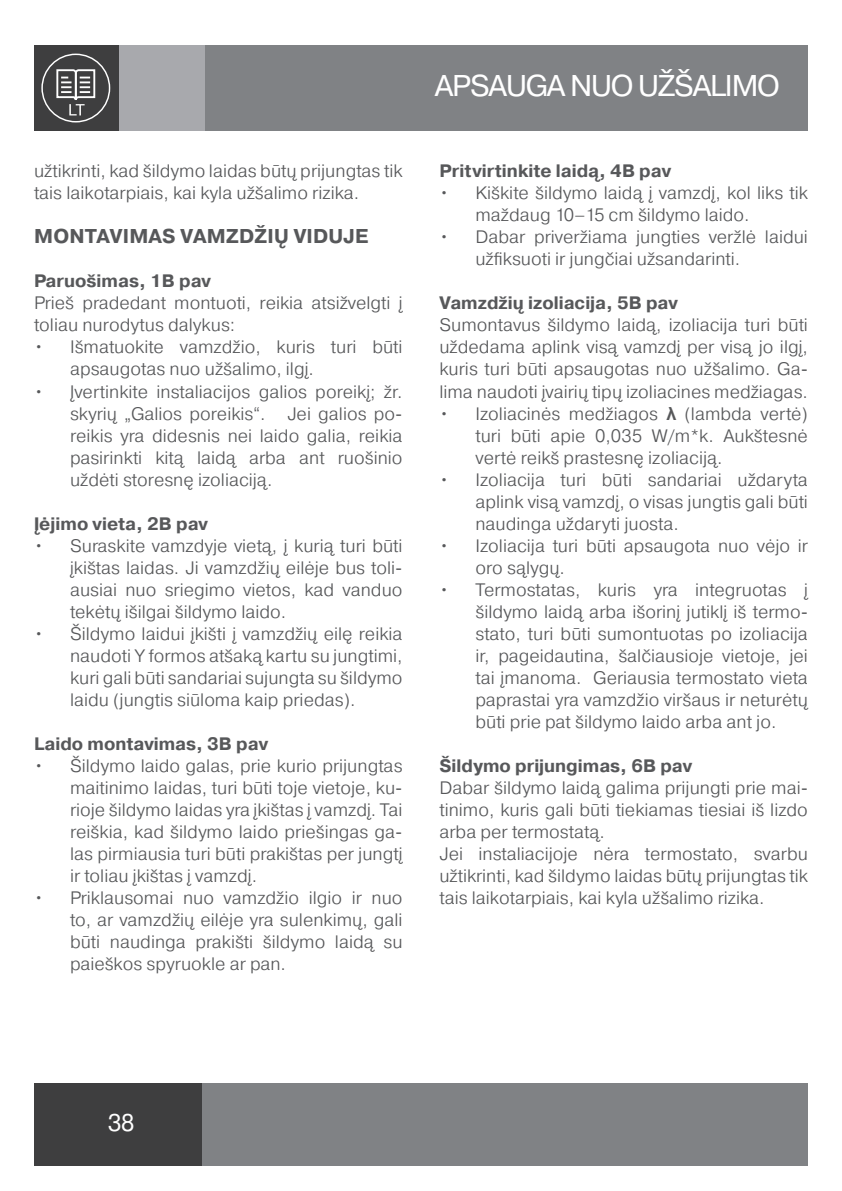
<style>
.page{position:relative;width:842px;height:1191px;background:#fff}
.page>*{position:absolute;margin:0;border:0;box-sizing:border-box;transform-origin:0 0}
.t1{font:30px "Pragmatica";letter-spacing:-.04em;color:#fff}
.t2{font:24px "Pragmatica";color:#fff}
.Brødtekst{font:700 20px "Pragmatica";letter-spacing:.01em;color:#57585a}
.Brødtekst-2{font:300 18px/22px "Pragmatica";color:#57585a;text-align:justify}
.Brødtekst-3{font:700 18px "Pragmatica";color:#57585a}
.s1{font-family:"Arial";font-weight:700}
</style>
<div class="page">
<div style="left:34px;top:45px;width:774px;height:85px;background:#808285"></div>
<div style="left:34px;top:1083px;width:774px;height:82px;background:#808285"></div>
<div style="left:34px;top:1083px;width:167px;height:82px;background:#3e3e3f"></div>
<div style="left:34px;top:45px;width:85px;height:85px;background:#3e3e3f"></div>
<svg style="left:41px;top:54px;width:69px;height:68px"></svg>
<div style="left:119px;top:45px;width:85px;height:85px;background:#a8a9ad"></div>
<p class="Brødtekst-2" style="left:34px;top:160px;width:370px">užtikrinti, kad šildymo laidas būtų prijungtas tik tais laikotarpiais, kai kyla užšalimo rizika.</p>
<p class="Brødtekst" style="left:34px;top:223px;width:336px">MONTAVIMAS VAMZDŽIŲ VIDUJE</p>
<p class="Brødtekst-3" style="left:34px;top:269px;width:178px">Paruošimas, 1B pav</p>
<p class="Brødtekst-2" style="left:34px;top:292px;width:370px">Prieš pradedant montuoti, reikia atsižvelgti į toliau nurodytus dalykus:</p>
<p class="Brødtekst-2" style="left:70px;top:336px;width:334px;text-indent:-36px">• Išmatuokite vamzdžio, kuris turi būti apsaugotas nuo užšalimo, ilgį.</p>
<p class="Brødtekst-2" style="left:70px;top:380px;width:334px;text-indent:-36px">• Įvertinkite instaliacijos galios poreikį; žr. skyrių „Galios poreikis“. Jei galios po&shy;reikis yra didesnis nei laido galia, reikia pasirinkti kitą laidą arba ant ruošinio uždėti storesnę izoliaciją.</p>
<p class="Brødtekst-3" style="left:34px;top:511px;width:175px">Įėjimo vieta, 2B pav</p>
<p class="Brødtekst-2" style="left:70px;top:534px;width:334px;text-indent:-36px">• Suraskite vamzdyje vietą, į kurią turi būti įkištas laidas. Ji vamzdžių eilėje bus toli&shy;ausiai nuo sriegimo vietos, kad vanduo tekėtų išilgai šildymo laido.</p>
<p class="Brødtekst-2" style="left:70px;top:622px;width:334px;text-indent:-36px">• Šildymo laidui įkišti į vamzdžių eilę reikia naudoti Y formos atšaką kartu su jungtimi, kuri gali būti sandariai sujungta su šildymo laidu (jungtis siūloma kaip priedas).</p>
<p class="Brødtekst-3" style="left:34px;top:731px;width:236px">Laido montavimas, 3B pav</p>
<p class="Brødtekst-2" style="left:70px;top:754px;width:334px;text-indent:-36px">• Šildymo laido galas, prie kurio prijungtas maitinimo laidas, turi būti toje vietoje, ku&shy;rioje šildymo laidas yra įkištas į vamzdį. Tai reiškia, kad šildymo laido priešingas ga&shy;las pirmiausia turi būti prakištas per jungtį ir toliau įkištas į vamzdį.</p>
<p class="Brødtekst-2" style="left:70px;top:886px;width:334px;text-indent:-36px">• Priklausomai nuo vamzdžio ilgio ir nuo to, ar vamzdžių eilėje yra sulenkimų, gali būti naudinga prakišti šildymo laidą su paieškos spyruokle ar pan.</p>
<h1 class="t1" style="left:435px;top:67px;width:347px">APSAUGA NUO UŽŠALIMO</h1>
<p class="Brødtekst-3" style="left:439px;top:159px;width:233px">Pritvirtinkite laidą, 4B pav</p>
<p class="Brødtekst-2" style="left:475px;top:182px;width:334px;text-indent:-36px">• Kiškite šildymo laidą į vamzdį, kol liks tik maždaug 10–15 cm šildymo laido.</p>
<p class="Brødtekst-2" style="left:475px;top:226px;width:334px;text-indent:-36px">• Dabar priveržiama jungties veržlė laidui užfiksuoti ir jungčiai užsandarinti.</p>
<p class="Brødtekst-3" style="left:439px;top:291px;width:240px">Vamzdžių izoliacija, 5B pav</p>
<p class="Brødtekst-2" style="left:439px;top:314px;width:370px">Sumontavus šildymo laidą, izoliacija turi būti uždedama aplink visą vamzdį per visą jo ilgį, kuris turi būti apsaugotas nuo užšalimo. Ga&shy;lima naudoti įvairių tipų izoliacines medžiagas.</p>
<p class="Brødtekst-2" style="left:475px;top:402px;width:334px;text-indent:-36px">• Izoliacinės medžiagos <span class="s1">λ</span> (lambda vertė) turi būti apie 0,035 W/m*k. Aukštesnė vertė reikš prastesnę izoliaciją.</p>
<p class="Brødtekst-2" style="left:475px;top:468px;width:334px;text-indent:-36px">• Izoliacija turi būti sandariai uždaryta aplink visą vamzdį, o visas jungtis gali būti naudinga uždaryti juosta.</p>
<p class="Brødtekst-2" style="left:475px;top:534px;width:334px;text-indent:-36px">• Izoliacija turi būti apsaugota nuo vėjo ir oro sąlygų.</p>
<p class="Brødtekst-2" style="left:475px;top:578px;width:334px;text-indent:-36px">• Termostatas, kuris yra integruotas į šildymo laidą arba išorinį jutiklį iš termo&shy;stato, turi būti sumontuotas po izoliacija ir, pageidautina, šalčiausioje vietoje, jei tai įmanoma. Geriausia termostato vieta paprastai yra vamzdžio viršaus ir neturėtų būti prie pat šildymo laido arba ant jo.</p>
<p class="Brødtekst-3" style="left:439px;top:753px;width:254px">Šildymo prijungimas, 6B pav</p>
<p class="Brødtekst-2" style="left:439px;top:776px;width:370px">Dabar šildymo laidą galima prijungti prie mai&shy;tinimo, kuris gali būti tiekiamas tiesiai iš lizdo arba per termostatą.</p>
<p class="Brødtekst-2" style="left:439px;top:842px;width:370px">Jei instaliacijoje nėra termostato, svarbu užtikrinti, kad šildymo laidas būtų prijungtas tik tais laikotarpiais, kai kyla užšalimo rizika.</p>
<h2 class="t2" style="left:108px;top:1108px;width:28px">38</h2>
</div>
